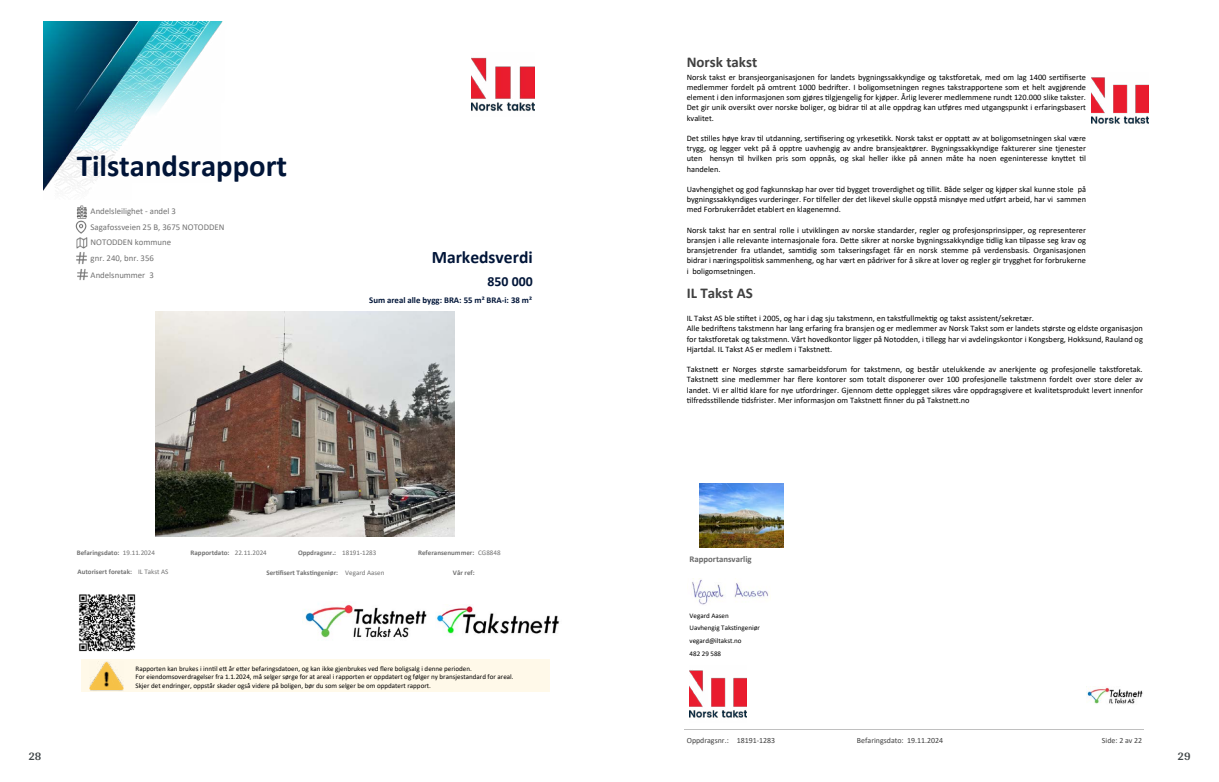
<style>
.page{position:relative;width:1219px;height:782px;background:#fff}
.page>*{position:absolute;margin:0;border:0;box-sizing:border-box;transform-origin:0 0}
.t1{font:700 30.7px "Calibri";color:#011538}
.t2{font:700 17.6px "Calibri";color:#011538}
.t3{font:700 14.9px "Calibri";color:#404040}
.t4{font:700 13.8px "Calibri";color:#011538}
.t5{font:700 12px "Arya";color:#414749}
.t6{font:8.8px/16.4px "Calibri";color:#727272}
.t7{font:700 8.8px "Calibri";color:#011538}
.t8{font:700 8.8px "Calibri";color:#696969}
.t9{font:8.3px/10.2px "Calibri";color:#000;text-align:justify}
.t10{font:7.9px "Calibri";color:#404040}
.t11{font:7px/8.6px "Calibri";color:#000}
.t12{font:700 7px "Calibri";color:#727272}
.s1{font-weight:400}
</style>
<div class="page">
<img style="left:43px;top:21px;width:180px;height:170px">
<img style="left:471px;top:57px;width:64px;height:54px">
<img style="left:79px;top:594px;width:57px;height:58px">
<img style="left:155px;top:312px;width:299px;height:224px">
<img style="left:435px;top:605px;width:124px;height:29px">
<img style="left:305px;top:601px;width:122px;height:37px">
<div style="left:81px;top:658px;width:469px;height:33px;background:#fff9e9"></div>
<img style="left:90px;top:661px;width:34px;height:30px">
<svg style="left:75px;top:206px;width:13px;height:75px"></svg>
<img style="left:1091px;top:77px;width:57px;height:47px">
<img style="left:699px;top:484px;width:84px;height:63px">
<img style="left:692px;top:578px;width:78px;height:27px">
<img style="left:1087px;top:686px;width:56px;height:17px">
<img style="left:690px;top:670px;width:56px;height:48px">
<hr style="left:684px;top:728px;width:460px;height:1px;background:#c0c0c0">
<h1 class="t1" style="left:77px;top:144px;width:212px">Tilstandsrapport</h1>
<p class="t6" style="left:91px;top:203px;width:87px">Andelsleilighet - andel 3</p>
<p class="t6" style="left:91px;top:219px;width:135px">Sagafossveien 25 B, 3675 NOTODDEN</p>
<p class="t6" style="left:91px;top:250px;width:65px">gnr. 240, bnr. 356<br>Andelsnummer 3</p>
<h2 class="t2" style="left:432px;top:245px;width:102px">Markedsverdi</h2>
<h3 class="t4" style="left:488px;top:271px;width:47px">850 000</h3>
<p class="t6" style="left:91px;top:234px;width:82px">NOTODDEN kommune</p>
<p class="t7" style="left:369px;top:293px;width:164px">Sum areal alle bygg: BRA: 55 m² BRA-i: 38 m²</p>
<h3 class="t5" style="left:28px;top:749px;width:15px">28</h3>
<p class="t12" style="left:77px;top:547px;width:80px">Befaringsdato: <span class="s1">19.11.2024</span></p>
<p class="t12" style="left:191px;top:547px;width:78px">Rapportdato: <span class="s1">22.11.2024</span></p>
<p class="t12" style="left:298px;top:547px;width:80px">Oppdragsnr.: <span class="s1">18191-1283</span></p>
<p class="t12" style="left:78px;top:566px;width:92px">Autorisert foretak: <span class="s1">IL Takst AS</span></p>
<p class="t12" style="left:266px;top:567px;width:120px">Ser琀椀昀椀sert Taks琀椀ngeniør: <span class="s1">Vegard Aasen</span></p>
<p class="t12" style="left:418px;top:547px;width:84px">Referansenummer: <span class="s1">CG8848</span></p>
<p class="t12" style="left:453px;top:567px;width:23px">Vår ref:</p>
<p class="t11" style="left:136px;top:663px;width:379px">Rapporten kan brukes i inn琀椀l e琀琀 år e琀琀er befaringsdatoen, og kan ikke gjenbrukes ved 昀氀ere boligsalg i denne perioden.<br>For eiendomsoverdragelser fra 1.1.2024, må selger sørge for at areal i rapporten er oppdatert og følger ny bransjestandard for areal.<br>Skjer det endringer, oppstår skader også videre på boligen, bør du som selger be om oppdatert rapport.</p>
<h3 class="t3" style="left:687px;top:52px;width:72px">Norsk takst</h3>
<p class="t9" style="left:687px;top:72px;width:401px">Norsk takst er bransjeorganisasjonen for landets bygningssakkyndige og taks琀昀oretak, med om lag 1400 ser琀椀昀椀serte medlemmer fordelt på omtrent 1000 bedri昀琀er. I boligomsetningen regnes takstrapportene som et helt avgjørende element i den informasjonen som gjøres 琀椀lgjengelig for kjøper. Årlig leverer medlemmene rundt 120.000 slike takster.<br>Det gir unik oversikt over norske boliger, og bidrar 琀椀l at alle oppdrag kan u琀昀øres med utgangspunkt i erfaringsbasert kvalitet.</p>
<p class="t9" style="left:687px;top:133px;width:401px">Det s琀椀lles høye krav 琀椀l utdanning, ser琀椀昀椀sering og yrkese琀椀kk. Norsk takst er oppta琀琀 av at boligomsetningen skal være trygg, og legger vekt på å opptre uavhengig av andre bransjeaktører. Bygningssakkyndige fakturerer sine tjenester uten hensyn 琀椀l hvilken pris som oppnås, og skal heller ikke på annen måte ha noen egeninteresse kny琀琀et 琀椀l handelen.</p>
<p class="t9" style="left:687px;top:184px;width:401px">Uavhengighet og god fagkunnskap har over 琀椀d bygget troverdighet og 琀椀llit. Både selger og kjøper skal kunne stole på bygningssakkyndiges vurderinger. For 琀椀lfeller der det likevel skulle oppstå misnøye med u琀昀ørt arbeid, har vi sammen med Forbrukerrådet etablert en klagenemnd.</p>
<p class="t9" style="left:687px;top:224px;width:401px">Norsk takst har en sentral rolle i utviklingen av norske standarder, regler og profesjonsprinsipper, og representerer bransjen i alle relevante internasjonale fora. De琀琀e sikrer at norske bygningssakkyndige 琀椀dlig kan 琀椀lpasse seg krav og bransjetrender fra utlandet, sam琀椀dig som takseringsfaget får en norsk stemme på verdensbasis. Organisasjonen bidrar i næringspoli琀椀sk sammenheng, og har vært en pådriver for å sikre at lover og regler gir trygghet for forbrukerne i boligomsetningen.</p>
<h3 class="t3" style="left:687px;top:283px;width:68px">IL Takst AS</h3>
<p class="t9" style="left:687px;top:313px;width:458px;text-align:left">IL Takst AS ble s琀椀昀琀et i 2005, og har i dag sju takstmenn, en taks琀昀ullmek琀椀g og takst assistent/sekretær.<br>Alle bedri昀琀ens takstmenn har lang erfaring fra bransjen og er medlemmer av Norsk Takst som er landets største og eldste organisasjon for taks琀昀oretak og takstmenn. Vårt hovedkontor ligger på Notodden, i 琀椀llegg har vi avdelingskontor i Kongsberg, Hokksund, Rauland og Hjartdal. IL Takst AS er medlem i Takstne琀琀.</p>
<p class="t9" style="left:687px;top:364px;width:458px">Takstne琀琀 er Norges største samarbeidsforum for takstmenn, og består utelukkende av anerkjente og profesjonelle taks琀昀oretak.<br>Takstne琀琀 sine medlemmer har 昀氀ere kontorer som totalt disponerer over 100 profesjonelle takstmenn fordelt over store deler av landet. Vi er all琀椀d klare for nye u琀昀ordringer. Gjennom de琀琀e opplegget sikres våre oppdragsgivere et kvalitetsprodukt levert innenfor琀椀lfredss琀椀llende 琀椀dsfrister. Mer informasjon om Takstne琀琀 昀椀nner du på Takstne琀琀.no</p>
<p class="t8" style="left:690px;top:553px;width:64px">Rapportansvarlig</p>
<p class="t11" style="left:690px;top:610px;width:41px">Vegard Aasen</p>
<p class="t11" style="left:690px;top:621px;width:72px;line-height:12.6px">Uavhengig Taks琀椀ngeniør vegard@iltakst.no</p>
<p class="t11" style="left:690px;top:648px;width:33px">482 29 588</p>
<p class="t10" style="left:687px;top:735px;width:90px">Oppdragsnr.: 18191-1283</p>
<p class="t10" style="left:857px;top:735px;width:88px">Befaringsdato: 19.11.2024</p>
<p class="t10" style="left:1102px;top:735px;width:42px">Side: 2 av 22</p>
<h3 class="t5" style="left:1177px;top:749px;width:15px">29</h3>
</div>
